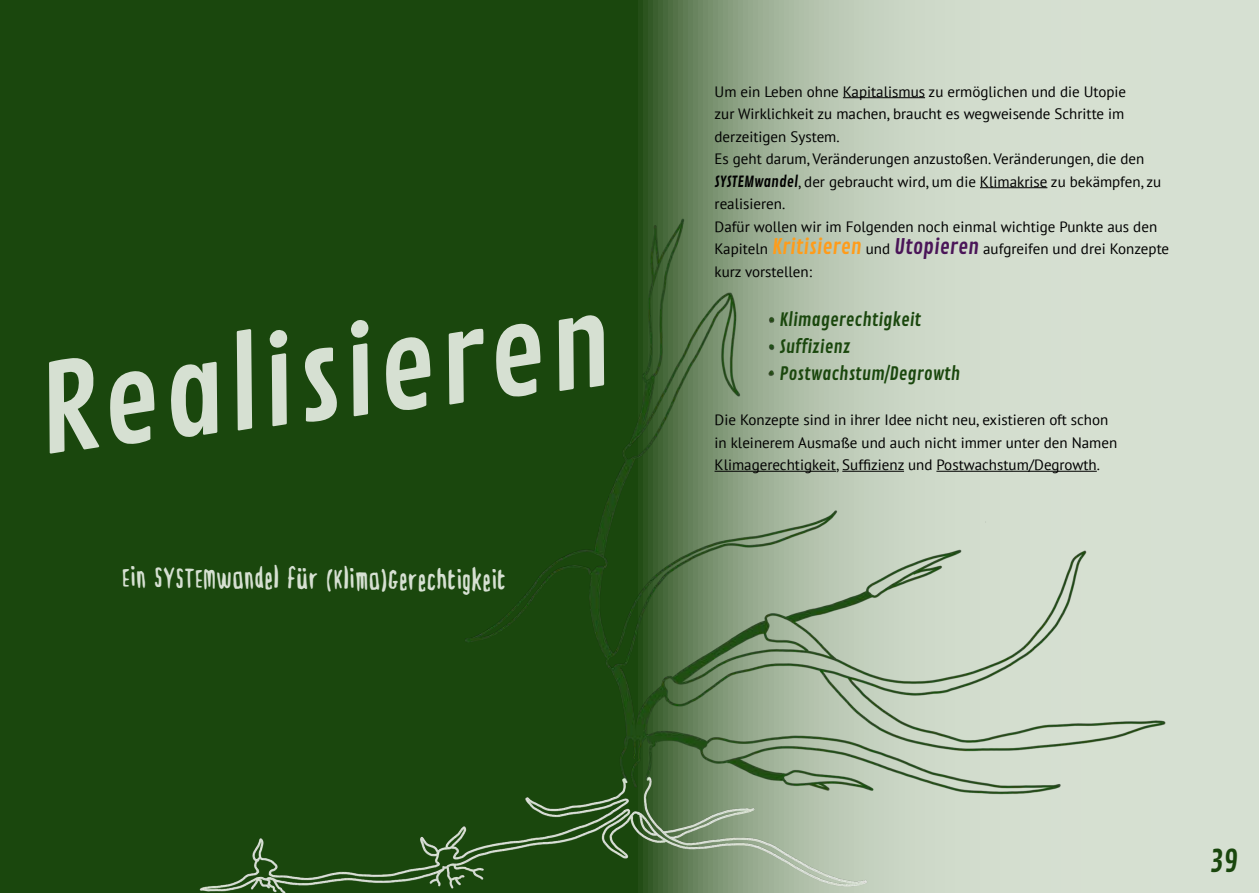
<style>
.page{position:relative;width:1259px;height:893px;background:#fff}
.page>*{position:absolute;margin:0;border:0;box-sizing:border-box;transform-origin:0 0}
.t1{font:120px "Contrail One";color:#d6e0d2}
.Zitat{font:500 33px "BUN Djugendmarker";color:#d6e0d2}
.Seiten_Kritisieren{font:30px "Contrail One";color:#1a470d}
.t2{font:18px/27px "Contrail One";color:#1a470d}
.t3{font:15px/22.5px "PT Sans";color:#000}
.s1{font-family:"Contrail One"}
.s2{font-family:"Contrail One";font-size:21px;color:#ff9c1a}
.s3{font-family:"Contrail One";font-size:21px;color:#4a1558}
</style>
<div class="page">
<img style="left:0;top:0;width:1259px;height:893px">
<hr style="left:843px;top:97px;width:82px;height:1px;background:#000">
<hr style="left:980px;top:187px;width:67px;height:1px;background:#000">
<hr style="left:714px;top:471px;width:122px;height:1px;background:#000">
<hr style="left:842px;top:471px;width:62px;height:1px;background:#000">
<hr style="left:936px;top:471px;width:160px;height:1px;background:#000">
<p class="t1" style="left:30px;top:341px;width:578px;rotate:-7deg">Realisieren</p>
<p class="Zitat" style="left:123px;top:560px;width:384px;rotate:1deg">Ein SYSTEMwandel für (Klima)Gerechtigkeit</p>
<p class="t3" style="left:714px;top:80px;width:456px">Um ein Leben ohne Kapitalismus zu ermöglichen und die Utopie<br>zur Wirklichkeit zu machen, braucht es wegweisende Schritte im derzeitigen System.<br>Es geht darum, Veränderungen anzustoßen. Veränderungen, die den <span class="s1">SYSTEMwandel</span>, der gebraucht wird, um die Klimakrise zu bekämpfen, zu realisieren.<br>Dafür wollen wir im Folgenden noch einmal wichtige Punkte aus den Kapiteln <span class="s2">Kritisieren</span> und <span class="s3">Utopieren</span> aufgreifen und drei Konzepte kurz vorstellen:</p>
<p class="t2" style="left:779px;top:307px;width:182px">Klimagerechtigkeit<br>Suffizienz<br>Postwachstum/Degrowth</p>
<p class="t3" style="left:714px;top:408px;width:404px">Die Konzepte sind in ihrer Idee nicht neu, existieren oft schon in kleinerem Ausmaße und auch nicht immer unter den Namen<br>Klimagerechtigkeit, Suffizienz und Postwachstum/Degrowth.</p>
<p class="Seiten_Kritisieren" style="left:1209px;top:843px;width:30px">39</p>
</div>
